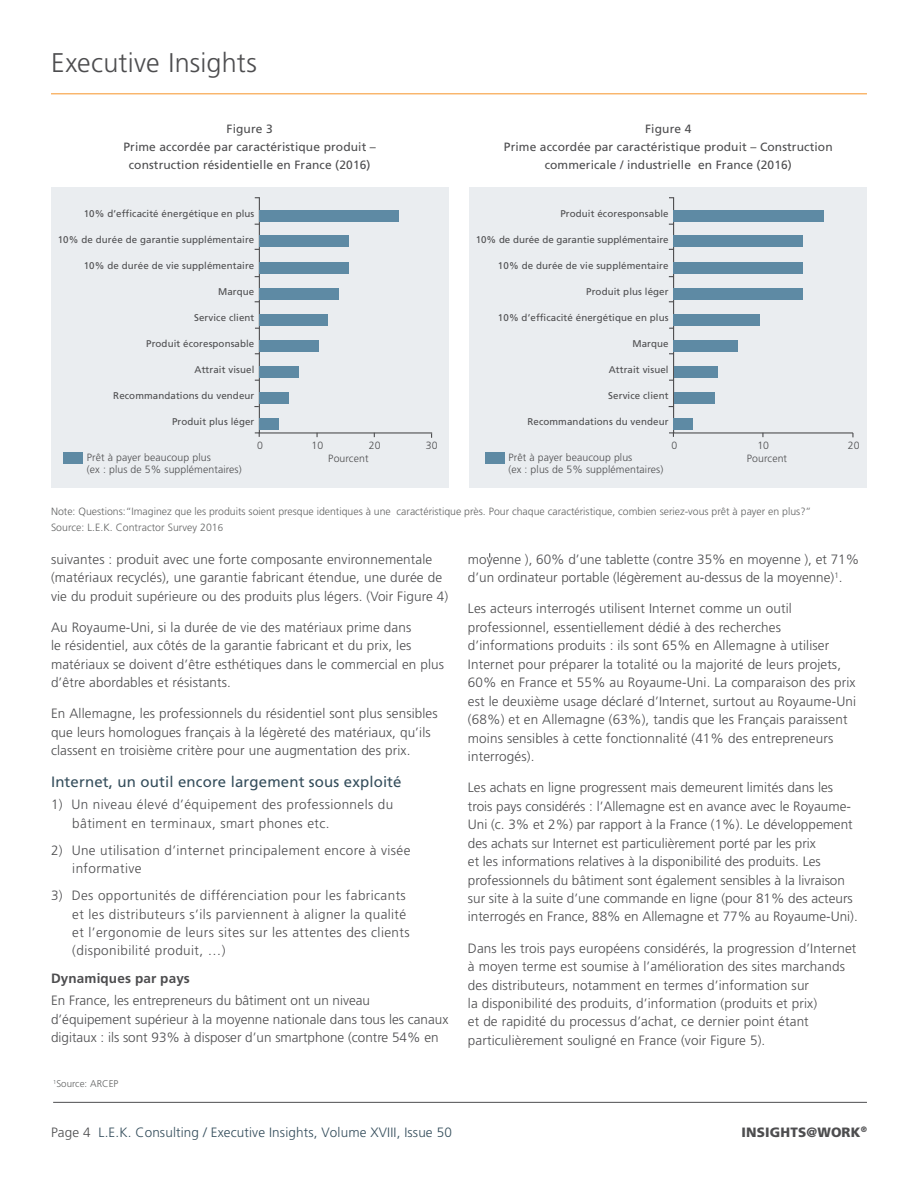
<style>
.page{position:relative;width:918px;height:1188px;background:#fff}
.page>*{position:absolute;margin:0;border:0;box-sizing:border-box;transform-origin:0 0}
.t1{font:300 27px "Frutiger";letter-spacing:.005em;color:#4d4d4f}
.t2{font:15px "Frutiger";letter-spacing:.01em;color:#354e5c}
.t3{font:300 13.5px/18.5px "Frutiger";letter-spacing:.01em;color:#4d4d4f}
.t4{font:300 13.5px/18.5px "Frutiger";letter-spacing:.03em;color:#4d4d4f}
.t5{font:300 13.5px "Frutiger";letter-spacing:.01em;color:#354e5c}
.t6{font:700 13.5px "Frutiger";letter-spacing:.01em;color:#4d4d4f}
.t7{font:900 13.5px "Frutiger";letter-spacing:.01em;color:#4d4d4f}
.t8{font:12px/18px "Frutiger";letter-spacing:.01em;color:#4d4d4f;text-align:center}
.t9{font:300 10.5px/16.5px "Frutiger";color:#626363}
.t10{font:300 10.5px/12px "Frutiger";letter-spacing:.01em;color:#4d4d4f}
.t11{font:9.75px "Frutiger";letter-spacing:.01em;color:#4d4d4f}
.t12{font:300 9.75px "Frutiger";letter-spacing:.005em;color:#626363}
.s1{font-size:9.75px}
.s2{color:#4d4d4f}
</style>
<div class="page">
<div style="left:470px;top:187px;width:397px;height:301px;background:#eaedf0"></div>
<hr style="left:51px;top:93px;width:816px;height:1px;background:#f79428">
<hr style="left:53px;top:1102px;width:814px;height:1px;background:#4d4d4f">
<div style="left:51px;top:187px;width:397px;height:301px;background:#eaedf0"></div>
<svg style="left:254px;top:197px;width:179px;height:241px"></svg>
<div style="left:259px;top:210px;width:140px;height:11px;background:#5e8aa4"></div>
<div style="left:259px;top:236px;width:90px;height:11px;background:#5e8aa4"></div>
<div style="left:259px;top:262px;width:90px;height:11px;background:#5e8aa4"></div>
<div style="left:259px;top:289px;width:80px;height:11px;background:#5e8aa4"></div>
<div style="left:259px;top:315px;width:69px;height:11px;background:#5e8aa4"></div>
<div style="left:259px;top:341px;width:60px;height:11px;background:#5e8aa4"></div>
<div style="left:259px;top:367px;width:40px;height:11px;background:#5e8aa4"></div>
<div style="left:260px;top:393px;width:29px;height:11px;background:#5e8aa4"></div>
<div style="left:259px;top:419px;width:20px;height:11px;background:#5e8aa4"></div>
<div style="left:63px;top:453px;width:20px;height:11px;background:#5e8aa4"></div>
<div style="left:485px;top:453px;width:20px;height:11px;background:#5e8aa4"></div>
<svg style="left:669px;top:197px;width:185px;height:240px"></svg>
<div style="left:674px;top:210px;width:150px;height:11px;background:#5e8aa4"></div>
<div style="left:674px;top:236px;width:129px;height:11px;background:#5e8aa4"></div>
<div style="left:674px;top:262px;width:129px;height:11px;background:#5e8aa4"></div>
<div style="left:674px;top:289px;width:129px;height:11px;background:#5e8aa4"></div>
<div style="left:674px;top:315px;width:86px;height:11px;background:#5e8aa4"></div>
<div style="left:674px;top:341px;width:64px;height:11px;background:#5e8aa4"></div>
<div style="left:674px;top:393px;width:40px;height:11px;background:#5e8aa4"></div>
<div style="left:674px;top:419px;width:19px;height:11px;background:#5e8aa4"></div>
<div style="left:674px;top:366px;width:43px;height:11px;background:#5e8aa4"></div>
<h1 class="t1" style="left:51px;top:48px;width:208px">Executive Insights</h1>
<p class="t8" style="left:123px;top:120px;width:254px">Figure 3<br>Prime accordée par caractéristique produit – construction résidentielle en France (2016)</p>
<p class="t8" style="left:504px;top:120px;width:330px">Figure 4<br>Prime accordée par caractéristique produit – Construction commericale / industrielle en France (2016)</p>
<p class="t11" style="left:84px;top:207px;width:172px">10% d’efficacité énergétique en plus</p>
<p class="t11" style="left:58px;top:233px;width:198px">10% de durée de garantie supplémentaire</p>
<p class="t11" style="left:84px;top:259px;width:172px">10% de durée de vie supplémentaire</p>
<p class="t11" style="left:218px;top:286px;width:38px">Marque</p>
<p class="t11" style="left:194px;top:312px;width:62px">Service client</p>
<p class="t11" style="left:146px;top:338px;width:110px">Produit écoresponsable</p>
<p class="t11" style="left:195px;top:364px;width:61px">Attrait visuel</p>
<p class="t11" style="left:113px;top:390px;width:143px">Recommandations du vendeur</p>
<p class="t11" style="left:172px;top:416px;width:84px">Produit plus léger</p>
<p class="t10" style="left:87px;top:451px;width:156px">Prêt à payer beaucoup plus<br>(ex : plus de 5% supplémentaires)</p>
<p class="t10" style="left:257px;top:439px;width:7px">0</p>
<p class="t10" style="left:311px;top:439px;width:13px">10</p>
<p class="t10" style="left:369px;top:439px;width:13px">20</p>
<p class="t10" style="left:426px;top:439px;width:13px">30</p>
<p class="t10" style="left:328px;top:452px;width:42px">Pourcent</p>
<p class="t11" style="left:560px;top:207px;width:110px">Produit écoresponsable</p>
<p class="t11" style="left:476px;top:233px;width:194px">10% de durée de garantie supplémentaire</p>
<p class="t11" style="left:498px;top:259px;width:172px">10% de durée de vie supplémentaire</p>
<p class="t11" style="left:586px;top:286px;width:84px">Produit plus léger</p>
<p class="t11" style="left:498px;top:312px;width:172px">10% d’efficacité énergétique en plus</p>
<p class="t11" style="left:632px;top:338px;width:38px">Marque</p>
<p class="t11" style="left:609px;top:364px;width:61px">Attrait visuel</p>
<p class="t11" style="left:608px;top:390px;width:62px">Service client</p>
<p class="t11" style="left:528px;top:416px;width:143px">Recommandations du vendeur</p>
<p class="t10" style="left:671px;top:439px;width:7px">0</p>
<p class="t10" style="left:757px;top:439px;width:13px">10</p>
<p class="t10" style="left:848px;top:439px;width:13px">20</p>
<p class="t10" style="left:508px;top:451px;width:125px">Prêt à payer beaucoup plus</p>
<p class="t10" style="left:747px;top:452px;width:42px">Pourcent</p>
<p class="t10" style="left:508px;top:463px;width:156px">(ex : plus de 5% supplémentaires)</p>
<p class="t9" style="left:51px;top:503px;width:762px">Note: Questions:“Imaginez que les produits soient presque identiques à une caractéristique près. Pour chaque caractéristique, combien seriez-vous prêt à payer en plus?”<br>Source: L.E.K. Contractor Survey 201<span class="s1">6</span></p>
<p class="t3" style="left:51px;top:550px;width:399px">suivantes : produit avec une forte composante environnementale (matériaux recyclés), une garantie fabricant étendue, une durée de vie du produit supérieure ou des produits plus légers. (Voir Figure 4)</p>
<p class="t3" style="left:51px;top:618px;width:395px">Au Royaume-Uni, si la durée de vie des matériaux prime dans<br>le résidentiel, aux côtés de la garantie fabricant et du prix, les matériaux se doivent d’être esthétiques dans le commercial en plus d’être abordables et résistants.</p>
<p class="t3" style="left:51px;top:705px;width:388px">En Allemagne, les professionnels du résidentiel sont plus sensibles que leurs homologues français à la légèreté des matériaux, qu’ils classent en troisième critère pour une augmentation des prix.</p>
<p class="t2" style="left:51px;top:773px;width:352px">Internet, un outil encore largement sous exploité</p>
<p class="t4" style="left:72px;top:795px;width:323px;text-indent:-21px">1) Un niveau élevé d’équipement des professionnels du bâtiment en terminaux, smart phones etc.</p>
<p class="t4" style="left:72px;top:841px;width:340px;text-indent:-21px">2) Une utilisation d’internet principalement encore à visée informative</p>
<p class="t4" style="left:72px;top:886px;width:339px;text-indent:-21px">3) Des opportunités de différenciation pour les fabricants et les distributeurs s’ils parviennent à aligner la qualité et l’ergonomie de leurs sites sur les attentes des clients (disponibilité produit, …)</p>
<p class="t6" style="left:51px;top:970px;width:140px">Dynamiques par pays</p>
<p class="t3" style="left:51px;top:991px;width:399px">En France, les entrepreneurs du bâtiment ont un niveau d’équipement supérieur à la moyenne nationale dans tous les canaux digitaux : ils sont 93% à disposer d’un smartphone (contre 54% en</p>
<p class="t12" style="left:53px;top:1078px;width:67px"><sup>1</sup>Source: ARCEP</p>
<p class="t3" style="left:468px;top:550px;width:393px">moyenne ), 60% d’une tablette (contre 35% en moyenne ), et 71% d’un ordinateur portable (légèrement au-dessus de la moyenne)<sup>1</sup>.</p>
<p class="t3" style="left:468px;top:600px;width:390px">Les acteurs interrogés utilisent Internet comme un outil professionnel, essentiellement dédié à des recherches d’informations produits : ils sont 65% en Allemagne à utiliser Internet pour préparer la totalité ou la majorité de leurs projets, 60% en France et 55% au Royaume-Uni. La comparaison des prix est le deuxième usage déclaré d’Internet, surtout au Royaume-Uni (68%) et en Allemagne (63%), tandis que les Français paraissent moins sensibles à cette fonctionnalité (41% des entrepreneurs interrogés).</p>
<p class="t3" style="left:468px;top:778px;width:391px">Les achats en ligne progressent mais demeurent limités dans les trois pays considérés : l’Allemagne est en avance avec le Royaume-Uni (c. 3% et 2%) par rapport à la France (1%). Le développement des achats sur Internet est particulièrement porté par les prix<br>et les informations relatives à la disponibilité des produits. Les professionnels du bâtiment sont également sensibles à la livraison sur site à la suite d’une commande en ligne (pour 81% des acteurs interrogés en France, 88% en Allemagne et 77% au Royaume-Uni).</p>
<p class="t3" style="left:468px;top:939px;width:390px">Dans les trois pays européens considérés, la progression d’Internet à moyen terme est soumise à l’amélioration des sites marchands des distributeurs, notamment en termes d’information sur<br>la disponibilité des produits, d’information (produits et prix)<br>et de rapidité du processus d’achat, ce dernier point étant particulièrement souligné en France (voir Figure 5).</p>
<p class="t5" style="left:51px;top:1125px;width:402px"><span class="s2">Page 4</span> L.E.K. Consulting / Executive Insights, Volume XVIII, Issue 50</p>
<p class="t7" style="left:742px;top:1124px;width:127px">INSIGHTS@WORK<sup>®</sup></p>
</div>
